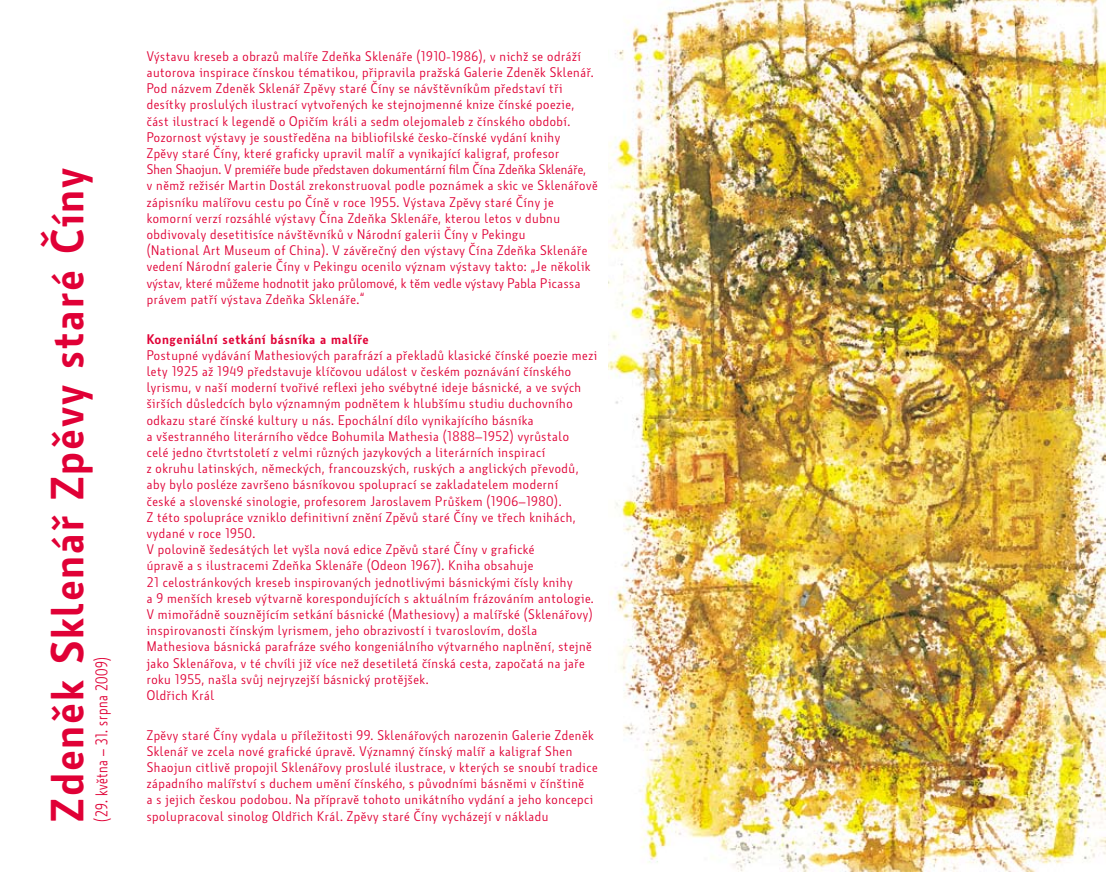
<style>
.page{position:relative;width:1106px;height:872px;background:#fff}
.page>*{position:absolute;margin:0;border:0;box-sizing:border-box;transform-origin:0 0}
.t1{font:600 45px "Botanika Std";letter-spacing:.04em;color:#e00036}
.t2{font:16.5px "Botanika Std";letter-spacing:.04em;color:#e00036;scale:.82 1}
.t3{font:13.5px/16.2px "Botanika Std";letter-spacing:.04em;color:#e00036}
.t4{font:600 13.5px "Botanika Std";letter-spacing:.04em;color:#e00036}
</style>
<div class="page">
<img style="left:608px;top:0;width:498px;height:872px">
<h1 class="t1" style="left:37px;top:821px;width:655px;rotate:-90deg">Zdeněk Sklenář Zpěvy staré Číny</h1>
<p class="t2" style="left:91px;top:821px;width:203px;rotate:-90deg">(29. května – 31. srpna 2009)</p>
<p class="t3" style="left:147px;top:48px;width:452px">Výstavu kreseb a obrazů malíře Zdeňka Sklenáře (1910-1986), v nichž se odráží autorova inspirace čínskou tématikou, připravila pražská Galerie Zdeněk Sklenář.<br>Pod názvem Zdeněk Sklenář Zpěvy staré Číny se návštěvníkům představí tři desítky proslulých ilustrací vytvořených ke stejnojmenné knize čínské poezie, část ilustrací k legendě o Opičím králi a sedm olejomaleb z čínského období.<br>Pozornost výstavy je soustředěna na bibliofilské česko-čínské vydání knihy<br>Zpěvy staré Číny, které graficky upravil malíř a vynikající kaligraf, profesor<br>Shen Shaojun. V premiéře bude představen dokumentární film Čína Zdeňka Sklenáře,<br>v němž režisér Martin Dostál zrekonstruoval podle poznámek a skic ve Sklenářově zápisníku malířovu cestu po Číně v roce 1955. Výstava Zpěvy staré Číny je komorní verzí rozsáhlé výstavy Čína Zdeňka Sklenáře, kterou letos v dubnu obdivovaly desetitisíce návštěvníků v Národní galerii Číny v Pekingu<br>(National Art Museum of China). V závěrečný den výstavy Čína Zdeňka Sklenáře vedení Národní galerie Číny v Pekingu ocenilo význam výstavy takto: „Je několik výstav, které můžeme hodnotit jako průlomové, k těm vedle výstavy Pabla Picassa právem patří výstava Zdeňka Sklenáře.“</p>
<p class="t4" style="left:147px;top:329px;width:224px">Kongeniální setkání básníka a malíře</p>
<p class="t3" style="left:147px;top:346px;width:452px">Postupné vydávání Mathesiových parafrází a překladů klasické čínské poezie mezi lety 1925 až 1949 představuje klíčovou událost v českém poznávání čínského lyrismu, v naší moderní tvořivé reflexi jeho svébytné ideje básnické, a ve svých širších důsledcích bylo významným podnětem k hlubšímu studiu duchovního odkazu staré čínské kultury u nás. Epochální dílo vynikajícího básníka<br>a všestranného literárního vědce Bohumila Mathesia (1888–1952) vyrůstalo<br>celé jedno čtvrtstoletí z velmi různých jazykových a literárních inspirací<br>z okruhu latinských, německých, francouzských, ruských a anglických převodů, aby bylo posléze završeno básníkovou spoluprací se zakladatelem moderní<br>české a slovenské sinologie, profesorem Jaroslavem Průškem (1906–1980).<br>Z této spolupráce vzniklo definitivní znění Zpěvů staré Číny ve třech knihách, vydané v roce 1950.<br>V polovině šedesátých let vyšla nová edice Zpěvů staré Číny v grafické<br>úpravě a s ilustracemi Zdeňka Sklenáře (Odeon 1967). Kniha obsahuje<br>21 celostránkových kreseb inspirovaných jednotlivými básnickými čísly knihy<br>a 9 menších kreseb výtvarně korespondujících s aktuálním frázováním antologie.<br>V mimořádně souznějícím setkání básnické (Mathesiovy) a malířské (Sklenářovy) inspirovanosti čínským lyrismem, jeho obrazivostí i tvaroslovím, došla Mathesiova básnická parafráze svého kongeniálního výtvarného naplnění, stejně jako Sklenářova, v té chvíli již více než desetiletá čínská cesta, započatá na jaře roku 1955, našla svůj nejryzejší básnický protějšek.<br>Oldřich Král</p>
<p class="t3" style="left:147px;top:726px;width:452px">Zpěvy staré Číny vydala u příležitosti 99. Sklenářových narozenin Galerie Zdeněk Sklenář ve zcela nové grafické úpravě. Významný čínský malíř a kaligraf Shen Shaojun citlivě propojil Sklenářovy proslulé ilustrace, v kterých se snoubí tradice západního malířství s duchem umění čínského, s původními básněmi v čínštině<br>a s jejich českou podobou. Na přípravě tohoto unikátního vydání a jeho koncepci</p>
<p class="t3" style="left:147px;top:807px;width:403px">spolupracoval sinolog Oldřich Král. Zpěvy staré Číny vycházejí v nákladu</p>
</div>
